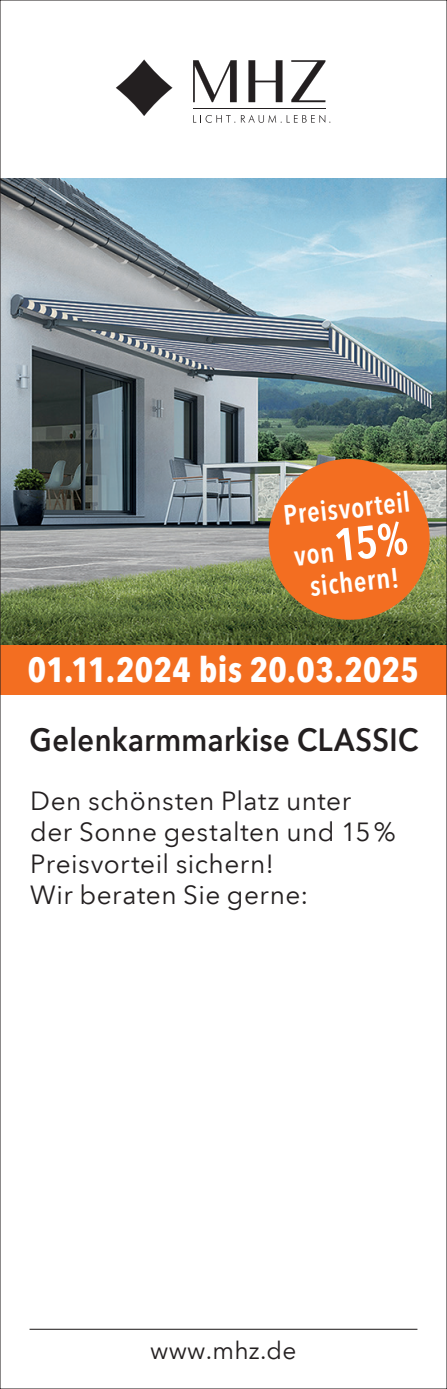
<style>
.page{position:relative;width:447px;height:1389px;background:#fff}
.page>*{position:absolute;margin:0;border:0;box-sizing:border-box;transform-origin:0 0}
.t1{font:700 condensed 35px "Avenir Next LT Com";letter-spacing:.01em;color:#fff}
.t2{font:600 32.2px "Avenir Next LT Com";letter-spacing:.015em;color:#231f20;scale:.9 1}
.t3{font:600 condensed 28px/42px "Avenir Next LT Com";color:#fff}
.t4{font:26.25px/31.5px "Avenir Next LT Com";letter-spacing:.015em;color:#231f20}
.t5{font:24.5px "Avenir Next LT Com";letter-spacing:.01em;color:#231f20}
.s1{font-size:45.5px}
</style>
<div class="page">
<hr style="left:193px;top:109px;width:132px;height:1px;background:#231f20">
<svg style="left:193px;top:60px;width:43px;height:42px"></svg>
<svg style="left:248px;top:60px;width:34px;height:42px"></svg>
<svg style="left:291px;top:60px;width:34px;height:42px"></svg>
<svg style="left:116px;top:60px;width:56px;height:56px"></svg>
<svg style="left:193px;top:115px;width:42px;height:8px"></svg>
<svg style="left:241px;top:115px;width:89px;height:8px"></svg>
<hr style="left:30px;top:1329px;width:387px;height:1px;background:#231f20">
<img style="left:2px;top:179px;width:442px;height:466px">
<div style="left:0;top:645px;width:446px;height:49px;background:#f36e21"></div>
<svg style="left:264px;top:455px;width:169px;height:169px;background:#d07634"></svg>
<p class="t3" style="left:281px;top:494px;width:129px;rotate:-6deg">Preisvorteil von<span class="s1">15%</span></p>
<p class="t3" style="left:307px;top:566px;width:91px;rotate:-6deg">sichern!</p>
<h1 class="t1" style="left:28px;top:649px;width:392px">01.11.2024 bis 20.03.2025</h1>
<p class="t2" style="left:30px;top:720px;width:433px">Gelenkarmmarkise CLASSIC</p>
<p class="t4" style="left:30px;top:785px;width:366px">Den schönsten Platz unter der Sonne gestalten und 15%<br>Preisvorteil sichern!<br>Wir beraten Sie gerne:</p>
<p class="t5" style="left:150px;top:1336px;width:148px">www.mhz.de</p>
</div>
